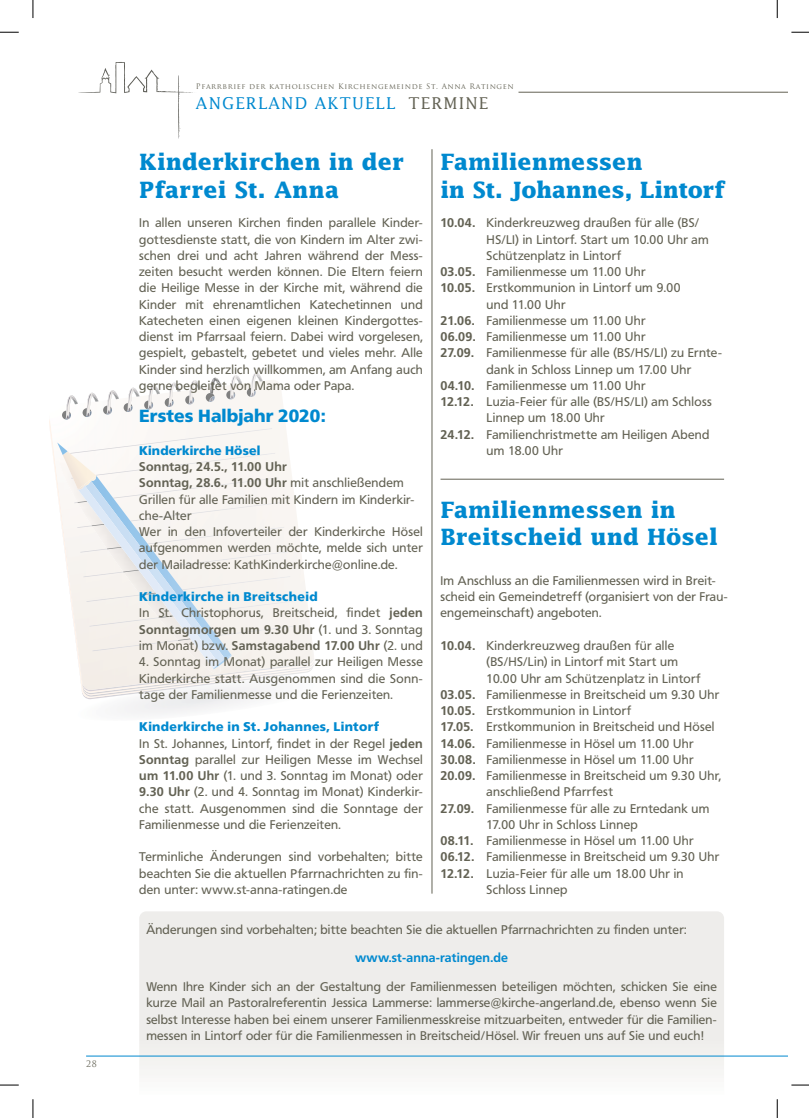
<style>
.page{position:relative;width:809px;height:1118px;background:#fff}
.page>*{position:absolute;margin:0;border:0;box-sizing:border-box;transform-origin:0 0}
.t1{font:700 22.5px/27.5px "Lucida Std";letter-spacing:-.005em;color:#0089cf}
.t2{font:900 17.5px "Frutiger BQ";color:#0089cf}
.t3{font:16.25px "Lucida Std";letter-spacing:.07em;color:#0089cf}
.t4{font:16.25px "Lucida Std";letter-spacing:.07em;color:#636254}
.t5{font:12.5px/16.2px "Frutiger BQ";letter-spacing:.025em;color:#636254;text-align:justify}
.t6{font:700 12.5px "Frutiger BQ";letter-spacing:.015em;color:#0089cf}
.t7{font:900 12.5px "Frutiger BQ";letter-spacing:.01em;color:#0089cf}
.t8{font:8.75px "Trajan Pro";color:#636254}
.t9{font:7.5px "Trajan Pro";letter-spacing:.08em;color:#636254}
.s1{font-weight:700}
.s2{font-weight:900;color:#0089cf}
</style>
<div class="page">
<svg style="left:78px;top:62px;width:115px;height:77px"></svg>
<img style="left:83px;top:695px;width:218px;height:1px">
<img style="left:81px;top:691px;width:226px;height:3px">
<img style="left:83px;top:390px;width:227px;height:303px">
<img style="left:81px;top:415px;width:233px;height:276px">
<img style="left:49px;top:419px;width:141px;height:271px">
<div style="left:70px;top:428px;width:202px;height:25px;background:#faf7f4"></div>
<div style="left:96px;top:453px;width:179px;height:22px;background:#f9f6f2"></div>
<img style="left:232px;top:477px;width:46px;height:25px">
<img style="left:232px;top:502px;width:49px;height:25px">
<img style="left:232px;top:527px;width:52px;height:24px">
<img style="left:232px;top:551px;width:55px;height:25px">
<img style="left:232px;top:576px;width:58px;height:25px">
<img style="left:232px;top:601px;width:61px;height:24px">
<div style="left:232px;top:625px;width:64px;height:26px;background:#f6f2ed"></div>
<img style="left:59px;top:456px;width:162px;height:218px">
<svg style="left:62px;top:372px;width:201px;height:47px"></svg>
<img style="left:63px;top:451px;width:33px;height:38px">
<svg style="left:57px;top:442px;width:11px;height:13px"></svg>
<svg style="left:71px;top:475px;width:161px;height:194px"></svg>
<img style="left:78px;top:475px;width:18px;height:14px">
<div style="left:139px;top:911px;width:585px;height:164px;background:#eeedeb"></div>
<hr style="left:518px;top:92px;width:270px;height:1px;background:#636254">
<hr style="left:86px;top:1055px;width:702px;height:1px;background:#0089cf">
<hr style="left:440px;top:479px;width:284px;height:1px;background:#636254">
<hr style="left:432px;top:149px;width:1px;height:744px;background:#636254">
<svg style="left:0;top:31px;width:19px;height:2px"></svg>
<svg style="left:791px;top:31px;width:18px;height:2px"></svg>
<svg style="left:0;top:1084px;width:19px;height:1px"></svg>
<svg style="left:791px;top:1084px;width:18px;height:1px"></svg>
<svg style="left:32px;top:0;width:2px;height:18px"></svg>
<svg style="left:32px;top:1099px;width:2px;height:19px"></svg>
<svg style="left:776px;top:0;width:2px;height:18px"></svg>
<svg style="left:776px;top:1099px;width:2px;height:19px"></svg>
<p class="t8" style="left:86px;top:1058px;width:12px">28</p>
<p class="t9" style="left:196px;top:82px;width:319px">Pfarrbrief der katholischen Kirchengemeinde St. Anna Ratingen</p>
<h3 class="t3" style="left:196px;top:94px;width:201px">ANGERLAND AKTUELL</h3>
<h3 class="t4" style="left:409px;top:94px;width:81px">TERMINE</h3>
<h1 class="t1" style="left:139px;top:150px;width:266px">Kinderkirchen in der<br>Pfarrei St. Anna</h1>
<h1 class="t1" style="left:440px;top:150px;width:286px">Familienmessen<br>in St. Johannes, Lintorf</h1>
<p class="t5" style="left:440px;top:216px;width:260px"><span class="s1">10.04.</span> Kinderkreuzweg draußen für alle (BS/</p>
<p class="t5" style="left:486px;top:232px;width:224px">HS/LI) in Lintorf. Start um 10.00 Uhr am</p>
<p class="t5" style="left:486px;top:248px;width:136px">Schützenplatz in Lintorf</p>
<p class="t5" style="left:440px;top:264px;width:206px"><span class="s1">03.05.</span> Familienmesse um 11.00 Uhr</p>
<p class="t5" style="left:440px;top:281px;width:241px"><span class="s1">10.05.</span> Erstkommunion in Lintorf um 9.00</p>
<p class="t5" style="left:486px;top:297px;width:80px">und 11.00 Uhr</p>
<p class="t5" style="left:440px;top:313px;width:206px"><span class="s1">21.06.</span> Familienmesse um 11.00 Uhr</p>
<p class="t5" style="left:440px;top:329px;width:206px"><span class="s1">06.09.</span> Familienmesse um 11.00 Uhr</p>
<p class="t5" style="left:440px;top:346px;width:283px"><span class="s1">27.09.</span> Familienmesse für alle (BS/HS/LI) zu Ernte-</p>
<p class="t5" style="left:486px;top:362px;width:206px">dank in Schloss Linnep um 17.00 Uhr</p>
<p class="t5" style="left:440px;top:378px;width:206px"><span class="s1">04.10.</span> Familienmesse um 11.00 Uhr</p>
<p class="t5" style="left:440px;top:394px;width:273px"><span class="s1">12.12.</span> Luzia-Feier für alle (BS/HS/LI) am Schloss</p>
<p class="t5" style="left:486px;top:411px;width:120px">Linnep um 18.00 Uhr</p>
<p class="t5" style="left:440px;top:427px;width:270px"><span class="s1">24.12.</span> Familienchristmette am Heiligen Abend</p>
<p class="t5" style="left:486px;top:443px;width:78px">um 18.00 Uhr</p>
<p class="t5" style="left:139px;top:216px;width:285px">In allen unseren Kirchen finden parallele Kinder&shy;gottesdienste statt, die von Kindern im Alter zwi&shy;schen drei und acht Jahren während der Mess&shy;zeiten besucht werden können. Die Eltern feiern die Heilige Messe in der Kirche mit, während die Kinder mit ehrenamtlichen Katechetinnen und Katecheten einen eigenen kleinen Kindergottes&shy;dienst im Pfarrsaal feiern. Dabei wird vorgelesen, gespielt, gebastelt, gebetet und vieles mehr. Alle Kinder sind herzlich willkommen, am Anfang auch gerne begleitet von Mama oder Papa.</p>
<h2 class="t2" style="left:139px;top:409px;width:188px">Erstes Halbjahr 2020:</h2>
<p class="t7" style="left:139px;top:445px;width:123px">Kinderkirche Hösel</p>
<p class="t5" style="left:139px;top:459px;width:285px;text-align:left"><span class="s1">Sonntag, 24.5., 11.00 Uhr<br>Sonntag, 28.6., 11.00 Uhr</span> mit anschließendem Grillen für alle Familien mit Kindern im Kinderkir&shy;che-Alter<br>Wer in den Infoverteiler der Kinderkirche Hösel aufgenommen werden möchte, melde sich unter der Mailadresse: KathKinderkirche@online.de.</p>
<p class="t5" style="left:139px;top:589px;width:285px;text-align:left"><span class="s2">Kinderkirche in Breitscheid<br></span>In St. Christophorus, Breitscheid, findet <span class="s1">jeden Sonntagmorgen um 9.30 Uhr</span> (1. und 3. Sonntag im Monat) bzw. <span class="s1">Samstagabend 17.00 Uhr</span> (2. und</p>
<p class="t5" style="left:139px;top:654px;width:285px">4. Sonntag im Monat) parallel zur Heiligen Messe Kinderkirche statt. Ausgenommen sind die Sonn&shy;tage der Familienmesse und die Ferienzeiten.</p>
<p class="t5" style="left:139px;top:719px;width:285px;text-align:left"><span class="s2">Kinderkirche in St. Johannes, Lintorf<br></span>In St. Johannes, Lintorf, findet in der Regel <span class="s1">jeden Sonntag</span> parallel zur Heiligen Messe im Wechsel <span class="s1">um 11.00 Uhr</span> (1. und 3. Sonntag im Monat) oder <span class="s1">9.30 Uhr</span> (2. und 4. Sonntag im Monat) Kinderkir&shy;che statt. Ausgenommen sind die Sonntage der Familienmesse und die Ferienzeiten.</p>
<p class="t5" style="left:139px;top:849px;width:285px">Terminliche Änderungen sind vorbehalten; bitte beachten Sie die aktuellen Pfarrnachrichten zu fin&shy;den unter: www.st-anna-ratingen.de</p>
<h1 class="t1" style="left:440px;top:497px;width:279px">Familienmessen in<br>Breitscheid und Hösel</h1>
<p class="t5" style="left:440px;top:573px;width:289px;text-align:left">Im Anschluss an die Familienmessen wird in Breit&shy;scheid ein Gemeindetreff (organisiert von der Frau&shy;engemeinschaft) angeboten.</p>
<p class="t5" style="left:440px;top:638px;width:235px"><span class="s1">10.04.</span> Kinderkreuzweg draußen für alle</p>
<p class="t5" style="left:486px;top:654px;width:193px">(BS/HS/Lin) in Lintorf mit Start um</p>
<p class="t5" style="left:486px;top:671px;width:215px">10.00 Uhr am Schützenplatz in Lintorf</p>
<p class="t5" style="left:440px;top:687px;width:280px"><span class="s1">03.05.</span> Familienmesse in Breitscheid um 9.30 Uhr</p>
<p class="t5" style="left:440px;top:703px;width:192px"><span class="s1">10.05.</span> Erstkommunion in Lintorf</p>
<p class="t5" style="left:440px;top:719px;width:275px"><span class="s1">17.05.</span> Erstkommunion in Breitscheid und Hösel</p>
<p class="t5" style="left:440px;top:736px;width:254px"><span class="s1">14.06.</span> Familienmesse in Hösel um 11.00 Uhr</p>
<p class="t5" style="left:440px;top:752px;width:254px"><span class="s1">30.08.</span> Familienmesse in Hösel um 11.00 Uhr</p>
<p class="t5" style="left:440px;top:768px;width:282px"><span class="s1">20.09.</span> Familienmesse in Breitscheid um 9.30 Uhr,</p>
<p class="t5" style="left:486px;top:784px;width:128px">anschließend Pfarrfest</p>
<p class="t5" style="left:440px;top:801px;width:270px"><span class="s1">27.09.</span> Familienmesse für alle zu Erntedank um</p>
<p class="t5" style="left:486px;top:817px;width:153px">17.00 Uhr in Schloss Linnep</p>
<p class="t5" style="left:440px;top:833px;width:254px"><span class="s1">08.11.</span> Familienmesse in Hösel um 11.00 Uhr</p>
<p class="t5" style="left:440px;top:849px;width:280px"><span class="s1">06.12.</span> Familienmesse in Breitscheid um 9.30 Uhr</p>
<p class="t5" style="left:440px;top:866px;width:245px"><span class="s1">12.12.</span> Luzia-Feier für alle um 18.00 Uhr in</p>
<p class="t5" style="left:486px;top:882px;width:82px">Schloss Linnep</p>
<p class="t5" style="left:146px;top:922px;width:542px">Änderungen sind vorbehalten; bitte beachten Sie die aktuellen Pfarrnachrichten zu finden unter:</p>
<p class="t6" style="left:355px;top:952px;width:154px">www.st-anna-ratingen.de</p>
<p class="t5" style="left:146px;top:979px;width:572px">Wenn Ihre Kinder sich an der Gestaltung der Familienmessen beteiligen möchten, schicken Sie eine kurze Mail an Pastoralreferentin Jessica Lammerse: lammerse@kirche-angerland.de, ebenso wenn Sie selbst Interesse haben bei einem unserer Familienmesskreise mitzuarbeiten, entweder für die Familien&shy;messen in Lintorf oder für die Familienmessen in Breitscheid/Hösel. Wir freuen uns auf Sie und euch!</p>
</div>
